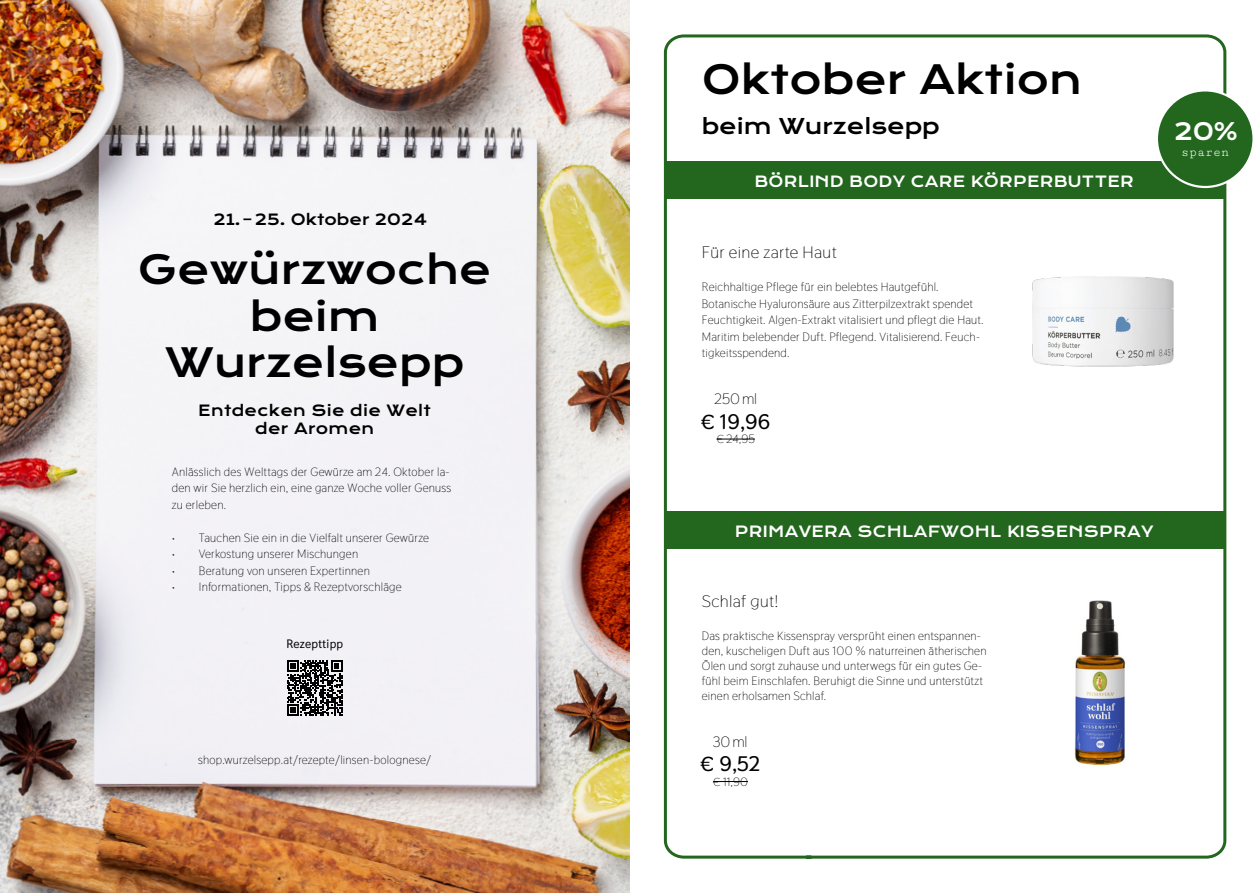
<style>
.page{position:relative;width:1259px;height:893px;background:#fff}
.page>*{position:absolute;margin:0;border:0;box-sizing:border-box;transform-origin:0 0}
.t1{font:39px/46.8px "Krona One";color:#000;text-align:center}
.t2{font:23.25px "Krona One";color:#fff}
.t3{font:21px "Krona One";color:#000}
.t4{font:700 21px "Thasadith";color:#000}
.t5{font:16.5px "Thasadith";letter-spacing:.02em;color:#020203;scale:1.05 1}
.t6{font:15px "Krona One";letter-spacing:.02em;color:#fff}
.t7{font:15px/18px "Krona One";letter-spacing:.02em;color:#000;text-align:center}
.t8{font:15px "Krona One";color:#000}
.t9{font:15px "Thasadith";color:#000}
.t10{font:13.2px "Cutive Mono";color:#fff}
.t11{font:12px/16.5px "Thasadith";letter-spacing:.02em;color:#000}
.t12{font:700 12px "Thasadith";letter-spacing:.02em;color:#000}
</style>
<div class="page">
<svg style="left:663px;top:34px;width:564px;height:825px"></svg>
<hr style="left:713px;top:781px;width:35px;height:1px;background:#000">
<div style="left:664px;top:162px;width:561px;height:37px;background:#23661e"></div>
<div style="left:664px;top:511px;width:561px;height:37px;background:#23661e"></div>
<img style="left:998px;top:241px;width:209px;height:160px">
<img style="left:1028px;top:592px;width:142px;height:177px">
<hr style="left:717px;top:439px;width:38px;height:1px;background:#000">
<div style="left:1157px;top:90px;width:96px;height:97px;background:#23661e;border-radius:50%"></div>
<div style="left:1155px;top:89px;width:99px;height:99px;border:2px solid #fff;border-radius:50%"></div>
<img style="left:0;top:0;width:629px;height:893px">
<svg style="left:287px;top:660px;width:55px;height:56px"></svg>
<p class="t8" style="left:213px;top:210px;width:215px">21.–25. Oktober 2024</p>
<h1 class="t1" style="left:138px;top:246px;width:354px">Gewürzwoche beim<br>Wurzelsepp</h1>
<p class="t7" style="left:198px;top:401px;width:234px">Entdecken Sie die Welt der Aromen</p>
<p class="t11" style="left:172px;top:463px;width:281px">Anlässlich des Welttags der Gewürze am 24. Oktober la&shy;den wir Sie herzlich ein, eine ganze Woche voller Genuss zu erleben.</p>
<p class="t11" style="left:172px;top:529px;width:259px">• Tauchen Sie ein in die Vielfalt unserer Gewürze</p>
<p class="t11" style="left:172px;top:546px;width:188px">• Verkostung unserer Mischungen</p>
<p class="t11" style="left:172px;top:562px;width:199px">• Beratung von unseren Expertinnen</p>
<p class="t11" style="left:172px;top:579px;width:231px">• Informationen, Tipps &amp; Rezeptvorschläge</p>
<p class="t12" style="left:286px;top:634px;width:58px">Rezepttipp</p>
<p class="t11" style="left:198px;top:751px;width:235px">shop.wurzelsepp.at/rezepte/linsen-bolognese/</p>
<h1 class="t1" style="left:702px;top:56px;width:381px">Oktober Aktion</h1>
<h3 class="t3" style="left:702px;top:114px;width:239px">beim Wurzelsepp</h3>
<h2 class="t2" style="left:1173px;top:117px;width:65px">20%</h2>
<p class="t10" style="left:1181px;top:145px;width:50px">sparen</p>
<p class="t6" style="left:754px;top:172px;width:381px">BÖRLIND BODY CARE KÖRPERBUTTER</p>
<h3 class="t5" style="left:702px;top:239px;width:130px">Für eine zarte Haut</h3>
<p class="t11" style="left:702px;top:279px;width:283px">Reichhaltige Pflege für ein belebtes Hautgefühl.<br>Botanische Hyaluronsäure aus Zitterpilzextrakt spendet Feuchtigkeit. Algen-Extrakt vitalisiert und pflegt die Haut.<br>Maritim belebender Duft. Pflegend. Vitalisierend. Feuch&shy;tigkeitsspendend.</p>
<p class="t9" style="left:714px;top:387px;width:44px">250ml</p>
<h3 class="t4" style="left:701px;top:404px;width:70px">€ 19,96</h3>
<p class="t11" style="left:717px;top:431px;width:40px">€ 24,95</p>
<p class="t6" style="left:735px;top:522px;width:420px">PRIMAVERA SCHLAFWOHL KISSENSPRAY</p>
<h3 class="t5" style="left:702px;top:588px;width:75px">Schlaf gut!</h3>
<p class="t11" style="left:702px;top:628px;width:286px;line-height:15px">Das praktische Kissenspray versprüht einen entspannen&shy;den, kuscheligen Duft aus 100 % naturreinen ätherischen Ölen und sorgt zuhause und unterwegs für ein gutes Ge&shy;fühl beim Einschlafen. Beruhigt die Sinne und unterstützt einen erholsamen Schlaf.</p>
<p class="t9" style="left:713px;top:730px;width:36px">30ml</p>
<h3 class="t4" style="left:701px;top:746px;width:61px">€ 9,52</h3>
<p class="t11" style="left:713px;top:773px;width:36px">€ 11,90</p>
</div>
